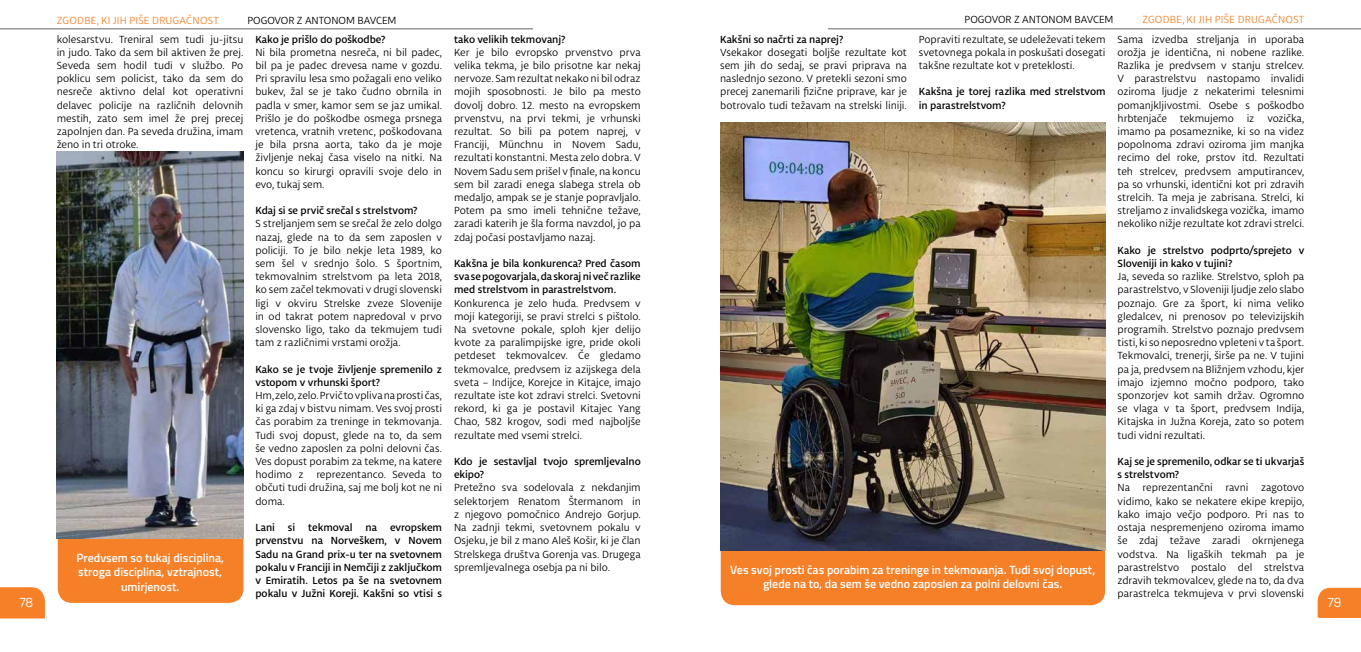
<style>
.page{position:relative;width:1361px;height:652px;background:#fff}
.page>*{position:absolute;margin:0;border:0;box-sizing:border-box;transform-origin:0 0}
.t1{font:300 13px "Antartida";color:#fff}
.t2{font:600 12px/14.4px "Titillium";color:#fff;text-align:center}
.t3{font:11px/13.2px "Libertad";letter-spacing:-.005em;color:#000;text-align:justify}
.t4{font:500 11px/13.2px "Libertad";color:#000}
.t5{font:11px "Libertad";letter-spacing:.025em;color:#f58027}
</style>
<div class="page">
<svg style="left:0;top:587px;width:45px;height:32px"></svg>
<svg style="left:1317px;top:588px;width:44px;height:30px"></svg>
<hr style="left:828px;top:28px;width:533px;height:1px;background:#666">
<hr style="left:0;top:28px;width:533px;height:1px;background:#666">
<div style="left:721px;top:520px;width:384px;height:85px;background:#f58027;border-radius:14px"></div>
<img style="left:720px;top:122px;width:385px;height:428px">
<div style="left:58px;top:520px;width:185px;height:83px;background:#f58027;border-radius:14px"></div>
<img style="left:57px;top:152px;width:186px;height:386px">
<p class="t5" style="left:57px;top:14px;width:163px">ZGODBE, KI JIH PIŠE DRUGAČNOST</p>
<p class="t3" style="left:247px;top:14px;width:151px">POGOVOR Z ANTONOM BAVCEM</p>
<p class="t3" style="left:964px;top:12px;width:151px">POGOVOR Z ANTONOM BAVCEM</p>
<p class="t5" style="left:1142px;top:13px;width:163px">ZGODBE, KI JIH PIŠE DRUGAČNOST</p>
<p class="t3" style="left:57px;top:32px;width:188px">kolesarstvu. Treniral sem tudi ju-jitsu in judo. Tako da sem bil aktiven že prej.<br>Seveda sem hodil tudi v službo. Po poklicu sem policist, tako da sem do nesreče aktivno delal kot operativni delavec policije na različnih delovnih mestih, zato sem imel že prej precej zapolnjen dan. Pa seveda družina, imam ženo in tri otroke.</p>
<p class="t4" style="left:255px;top:32px;width:132px">Kako je prišlo do poškodbe?</p>
<p class="t4" style="left:720px;top:32px;width:125px">Kakšni so načrti za naprej?</p>
<p class="t3" style="left:720px;top:45px;width:188px">Vsekakor dosegati boljše rezultate kot sem jih do sedaj, se pravi priprava na naslednjo sezono. V pretekli sezoni smo precej zanemarili fizične priprave, kar je botrovalo tudi težavam na strelski liniji.</p>
<p class="t3" style="left:919px;top:32px;width:188px">Popraviti rezultate, se udeleževati tekem svetovnega pokala in poskušati dosegati takšne rezultate kot v preteklosti.</p>
<p class="t4" style="left:919px;top:85px;width:188px">Kakšna je torej razlika med strelstvom in parastrelstvom?</p>
<p class="t4" style="left:454px;top:32px;width:113px">tako velikih tekmovanj?</p>
<p class="t3" style="left:454px;top:45px;width:188px">Ker je bilo evropsko prvenstvo prva velika tekma, je bilo prisotne kar nekaj nervoze. Sam rezultat nekako ni bil odraz mojih sposobnosti. Je bilo pa mesto dovolj dobro. 12. mesto na evropskem prvenstvu, na prvi tekmi, je vrhunski rezultat. So bili pa potem naprej, v Franciji, Münchnu in Novem Sadu, rezultati konstantni. Mesta zelo dobra. V Novem Sadu sem prišel v finale, na koncu sem bil zaradi enega slabega strela ob medaljo, ampak se je stanje popravljalo.<br>Potem pa smo imeli tehnične težave, zaradi katerih je šla forma navzdol, jo pa zdaj počasi postavljamo nazaj.</p>
<p class="t4" style="left:454px;top:256px;width:188px;text-align:justify">Kakšna je bila konkurenca? Pred časom sva se pogovarjala, da skoraj ni več razlike med strelstvom in parastrelstvom.</p>
<p class="t3" style="left:454px;top:296px;width:188px">Konkurenca je zelo huda. Predvsem v moji kategoriji, se pravi strelci s pištolo.<br>Na svetovne pokale, sploh kjer delijo kvote za paralimpijske igre, pride okoli petdeset tekmovalcev. Če gledamo tekmovalce, predvsem iz azijskega dela sveta – Indijce, Korejce in Kitajce, imajo rezultate iste kot zdravi strelci. Svetovni rekord, ki ga je postavil Kitajec Yang Chao, 582 krogov, sodi med najboljše rezultate med vsemi strelci.</p>
<p class="t4" style="left:454px;top:454px;width:188px">Kdo je sestavljal tvojo spremljevalno ekipo?</p>
<p class="t3" style="left:454px;top:481px;width:188px">Pretežno sva sodelovala z nekdanjim selektorjem Renatom Štermanom in z njegovo pomočnico Andrejo Gorjup.<br>Na zadnji tekmi, svetovnem pokalu v Osjeku, je bil z mano Aleš Košir, ki je član Strelskega društva Gorenja vas. Drugega spremljevalnega osebja pa ni bilo.</p>
<p class="t3" style="left:1117px;top:32px;width:188px">Sama izvedba streljanja in uporaba orožja je identična, ni nobene razlike.<br>Razlika je predvsem v stanju strelcev.<br>V parastrelstvu nastopamo invalidi oziroma ljudje z nekaterimi telesnimi pomanjkljivostmi. Osebe s poškodbo hrbtenjače tekmujemo iz vozička, imamo pa posameznike, ki so na videz popolnoma zdravi oziroma jim manjka recimo del roke, prstov itd. Rezultati teh strelcev, predvsem amputirancev, pa so vrhunski, identični kot pri zdravih strelcih. Ta meja je zabrisana. Strelci, ki streljamo z invalidskega vozička, imamo nekoliko nižje rezultate kot zdravi strelci.</p>
<p class="t4" style="left:1117px;top:243px;width:188px">Kako je strelstvo podprto/sprejeto v<br>Sloveniji in kako v tujini?</p>
<p class="t3" style="left:1117px;top:270px;width:188px">Ja, seveda so razlike. Strelstvo, sploh pa parastrelstvo, v Sloveniji ljudje zelo slabo poznajo. Gre za šport, ki nima veliko gledalcev, ni prenosov po televizijskih programih. Strelstvo poznajo predvsem tisti, ki so neposredno vpleteni v ta šport.<br>Tekmovalci, trenerji, širše pa ne. V tujini pa ja, predvsem na Bližnjem vzhodu, kjer imajo izjemno močno podporo, tako sponzorjev kot samih držav. Ogromno se vlaga v ta šport, predvsem Indija, Kitajska in Južna Koreja, zato so potem tudi vidni rezultati.</p>
<p class="t4" style="left:1117px;top:454px;width:188px">Kaj se je spremenilo, odkar se ti ukvarjaš s strelstvom?</p>
<p class="t3" style="left:1117px;top:481px;width:188px">Na reprezentančni ravni zagotovo vidimo, kako se nekatere ekipe krepijo, kako imajo večjo podporo. Pri nas to ostaja nespremenjeno oziroma imamo še zdaj težave zaradi okrnjenega vodstva. Na ligaških tekmah pa je parastrelstvo postalo del strelstva zdravih tekmovalcev, glede na to, da dva parastrelca tekmujeva v prvi slovenski</p>
<p class="t3" style="left:255px;top:45px;width:188px">Ni bila prometna nesreča, ni bil padec, bil pa je padec drevesa name v gozdu.<br>Pri spravilu lesa smo požagali eno veliko bukev, žal se je tako čudno obrnila in padla v smer, kamor sem se jaz umikal.<br>Prišlo je do poškodbe osmega prsnega vretenca, vratnih vretenc, poškodovana je bila prsna aorta, tako da je moje življenje nekaj časa viselo na nitki. Na koncu so kirurgi opravili svoje delo in evo, tukaj sem.</p>
<p class="t4" style="left:255px;top:204px;width:164px">Kdaj si se prvič srečal s strelstvom?</p>
<p class="t3" style="left:255px;top:217px;width:188px">S streljanjem sem se srečal že zelo dolgo nazaj, glede na to da sem zaposlen v policiji. To je bilo nekje leta 1989, ko sem šel v srednjo šolo. S športnim, tekmovalnim strelstvom pa leta 2018, ko sem začel tekmovati v drugi slovenski ligi v okviru Strelske zveze Slovenije in od takrat potem napredoval v prvo slovensko ligo, tako da tekmujem tudi tam z različnimi vrstami orožja.</p>
<p class="t4" style="left:255px;top:362px;width:188px">Kako se je tvoje življenje spremenilo z vstopom v vrhunski šport?</p>
<p class="t3" style="left:255px;top:389px;width:188px">Hm, zelo, zelo. Prvič to vpliva na prosti čas, ki ga zdaj v bistvu nimam. Ves svoj prosti čas porabim za treninge in tekmovanja.<br>Tudi svoj dopust, glede na to, da sem še vedno zaposlen za polni delovni čas.<br>Ves dopust porabim za tekme, na katere hodimo z reprezentanco. Seveda to občuti tudi družina, saj me bolj kot ne ni doma.</p>
<p class="t4" style="left:255px;top:520px;width:188px;text-align:justify">Lani si tekmoval na evropskem prvenstvu na Norveškem, v Novem Sadu na Grand prix-u ter na svetovnem pokalu v Franciji in Nemčiji z zaključkom v Emiratih. Letos pa še na svetovnem pokalu v Južni Koreji. Kakšni so vtisi s</p>
<p class="t2" style="left:76px;top:550px;width:149px">Predvsem so tukaj disciplina, stroga disciplina, vztrajnost, umirjenost.</p>
<p class="t2" style="left:730px;top:562px;width:367px">Ves svoj prosti čas porabim za treninge in tekmovanja. Tudi svoj dopust, glede na to, da sem še vedno zaposlen za polni delovni čas.</p>
<p class="t1" style="left:20px;top:595px;width:15px">78</p>
<p class="t1" style="left:1327px;top:595px;width:15px">79</p>
</div>
